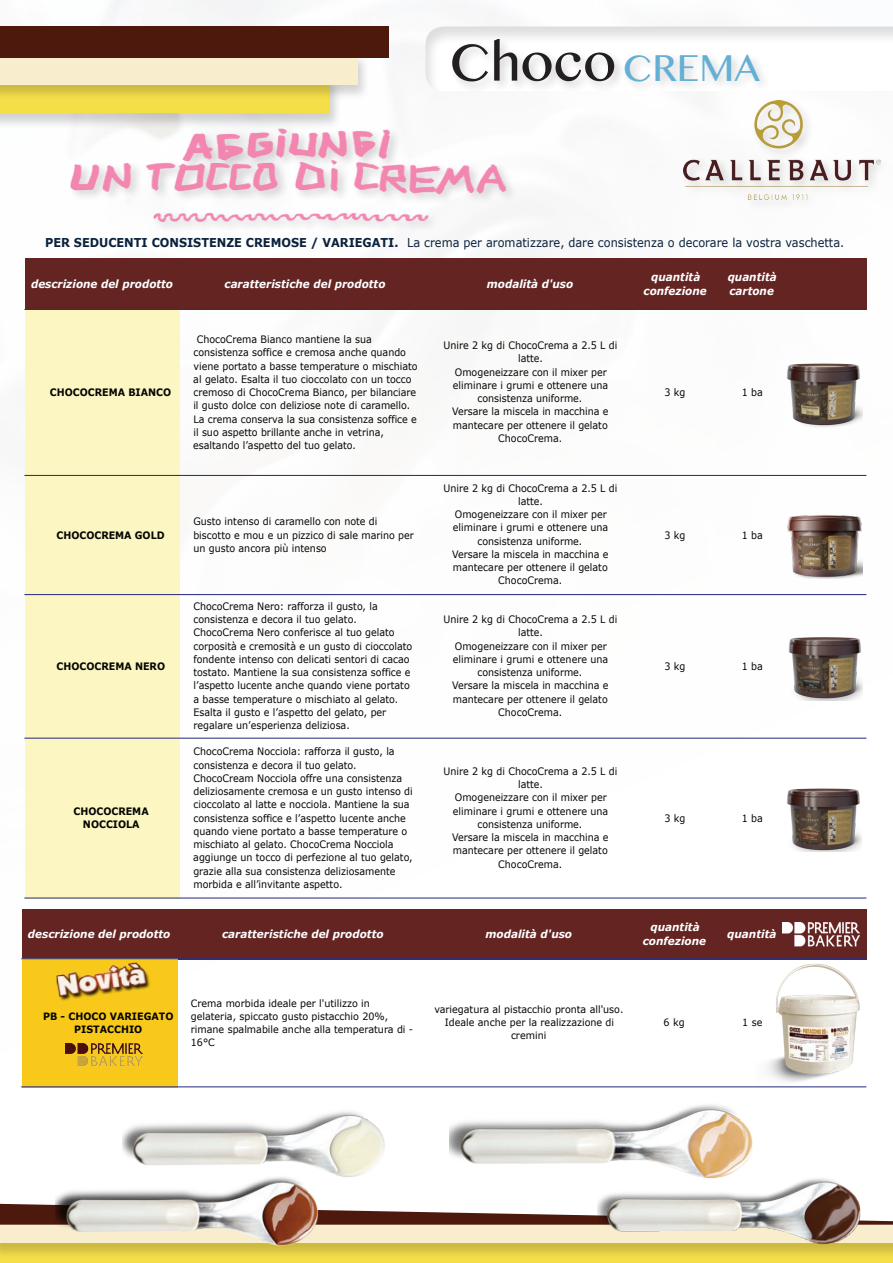
<style>
.page{position:relative;width:893px;height:1263px;background:#fff}
.page>*{position:absolute;margin:0;border:0;box-sizing:border-box;transform-origin:0 0}
.t1{font:52.5px "Lao MN";color:#231f20}
.t2{font:12.15px "Verdana";color:#0b223d;scale:.93 1}
.t3{font:italic 700 11.25px/14.2px "Verdana";color:#fff;text-align:center;scale:.93 1}
.t4{font:italic 700 11.1px/14px "Verdana";color:#fff;text-align:center;scale:.95 1}
.t5{font:10.2px/13.2px "Verdana";color:#040503;scale:.93 1}
.t6{font:700 10.2px/13.2px "Verdana";color:#040503;text-align:center;scale:.93 1}
.t7{font:10.05px/13px "Verdana";color:#040503;scale:.95 1}
.t8{font:700 10.05px/13px "Verdana";color:#040503;text-align:center;scale:.95 1}
.s1{font-size:37.5px;color:#64afd4}
.s2{font-weight:700}
</style>
<div class="page">
<img style="left:0;top:0;width:867px;height:1154px">
<div style="left:0;top:1237px;width:893px;height:26px;background:#f5df49"></div>
<svg style="left:0;top:1203px;width:893px;height:51px"></svg>
<div style="left:0;top:75px;width:342px;height:54px;background:#231f20;opacity:.2"></div>
<div style="left:0;top:75px;width:329px;height:38px;background:#f5df49"></div>
<div style="left:0;top:53px;width:370px;height:48px;background:#231f20;opacity:.2"></div>
<div style="left:0;top:53px;width:358px;height:31px;background:#f8eecd"></div>
<div style="left:0;top:27px;width:388px;height:31px;background:#4d190d"></div>
<div style="left:423px;top:26px;width:470px;height:68px;background:#231f20;opacity:.15"></div>
<div style="left:680px;top:97px;width:212px;height:115px;background:#fcfcfc"></div>
<img style="left:684px;top:100px;width:196px;height:100px">
<div style="left:449px;top:36px;width:177px;height:58px;background:#231f20;opacity:.2"></div>
<div style="left:621px;top:51px;width:150px;height:42px;background:#231f20;opacity:.2"></div>
<div style="left:68px;top:125px;width:449px;height:108px;background:#f9f8f9"></div>
<img style="left:67px;top:126px;width:441px;height:95px">
<div style="left:25px;top:258px;width:841px;height:52px;background:#632422"></div>
<div style="left:25px;top:309px;width:155px;height:589px;background:#fcf6c2"></div>
<hr style="left:24px;top:309px;width:842px;height:1px;background:#2a2d80">
<hr style="left:24px;top:475px;width:842px;height:1px;background:#2a2d80">
<hr style="left:24px;top:594px;width:842px;height:1px;background:#2a2d80">
<hr style="left:24px;top:738px;width:842px;height:1px;background:#2a2d80">
<hr style="left:24px;top:897px;width:842px;height:1px;background:#2a2d80">
<img style="left:785px;top:361px;width:78px;height:68px">
<img style="left:785px;top:495px;width:78px;height:83px">
<img style="left:787px;top:634px;width:76px;height:66px">
<img style="left:785px;top:786px;width:77px;height:66px">
<img style="left:122px;top:1035px;width:274px;height:219px">
<img style="left:598px;top:1101px;width:274px;height:153px">
<img style="left:55px;top:1101px;width:274px;height:153px">
<img style="left:450px;top:1072px;width:316px;height:126px">
<div style="left:22px;top:909px;width:844px;height:50px;background:#632422"></div>
<div style="left:22px;top:958px;width:156px;height:129px;background:#f8c91a"></div>
<hr style="left:21px;top:958px;width:845px;height:1px;background:#2a2d80">
<hr style="left:21px;top:1086px;width:845px;height:1px;background:#2a2d80">
<img style="left:756px;top:958px;width:109px;height:128px">
<img style="left:782px;top:923px;width:78px;height:23px">
<img style="left:65px;top:1043px;width:78px;height:24px">
<img style="left:56px;top:962px;width:94px;height:39px">
<h1 class="t1" style="left:449px;top:27px;width:312px">Choco <span class="s1">CREMA</span></h1>
<p class="t2" style="left:45px;top:235px;width:861px"><span class="s2">PER SEDUCENTI CONSISTENZE CREMOSE / VARIEGATI.</span> La crema per aromatizzare, dare consistenza o decorare la vostra vaschetta.</p>
<p class="t3" style="left:31px;top:277px;width:154px">descrizione del prodotto</p>
<p class="t3" style="left:487px;top:277px;width:94px">modalità d'uso</p>
<p class="t3" style="left:225px;top:277px;width:175px">caratteristiche del prodotto</p>
<p class="t3" style="left:643px;top:269px;width:69px">quantità confezione</p>
<p class="t3" style="left:728px;top:269px;width:54px;text-align:left">quantità cartone</p>
<p class="t6" style="left:50px;top:385px;width:132px">CHOCOCREMA BIANCO</p>
<p class="t5" style="left:193px;top:333px;width:243px;text-indent:3px">ChocoCrema Bianco mantiene la sua consistenza soffice e cremosa anche quando viene portato a basse temperature o mischiato al gelato. Esalta il tuo cioccolato con un tocco cremoso di ChocoCrema Bianco, per bilanciare il gusto dolce con deliziose note di caramello.<br>La crema conserva la sua consistenza soffice e il suo aspetto brillante anche in vetrina, esaltando l’aspetto del tuo gelato.</p>
<p class="t5" style="left:444px;top:339px;width:188px;text-align:center">Unire 2 kg di ChocoCrema a 2.5 L di latte.<br>Omogeneizzare con il mixer per eliminare i grumi e ottenere una consistenza uniforme.<br>Versare la miscela in macchina e mantecare per ottenere il gelato<br>ChocoCrema.</p>
<p class="t5" style="left:664px;top:386px;width:24px">3 kg</p>
<p class="t5" style="left:742px;top:386px;width:24px">1 ba</p>
<p class="t6" style="left:57px;top:528px;width:118px">CHOCOCREMA GOLD</p>
<p class="t6" style="left:57px;top:659px;width:118px">CHOCOCREMA NERO</p>
<p class="t5" style="left:193px;top:515px;width:239px">Gusto intenso di caramello con note di biscotto e mou e un pizzico di sale marino per un gusto ancora più intenso</p>
<p class="t5" style="left:193px;top:599px;width:237px">ChocoCrema Nero: rafforza il gusto, la consistenza e decora il tuo gelato.<br>ChocoCrema Nero conferisce al tuo gelato corposità e cremosità e un gusto di cioccolato fondente intenso con delicati sentori di cacao tostato. Mantiene la sua consistenza soffice e l’aspetto lucente anche quando viene portato a basse temperature o mischiato al gelato.<br>Esalta il gusto e l’aspetto del gelato, per regalare un’esperienza deliziosa.</p>
<p class="t5" style="left:444px;top:481px;width:188px;text-align:center">Unire 2 kg di ChocoCrema a 2.5 L di latte.<br>Omogeneizzare con il mixer per eliminare i grumi e ottenere una consistenza uniforme.<br>Versare la miscela in macchina e mantecare per ottenere il gelato<br>ChocoCrema.</p>
<p class="t5" style="left:444px;top:613px;width:188px;text-align:center">Unire 2 kg di ChocoCrema a 2.5 L di latte.<br>Omogeneizzare con il mixer per eliminare i grumi e ottenere una consistenza uniforme.<br>Versare la miscela in macchina e mantecare per ottenere il gelato<br>ChocoCrema.</p>
<p class="t5" style="left:664px;top:528px;width:24px">3 kg</p>
<p class="t5" style="left:742px;top:528px;width:24px">1 ba</p>
<p class="t5" style="left:664px;top:659px;width:24px">3 kg</p>
<p class="t5" style="left:742px;top:659px;width:24px">1 ba</p>
<p class="t6" style="left:74px;top:804px;width:82px">CHOCOCREMA<br>NOCCIOLA</p>
<p class="t5" style="left:193px;top:745px;width:237px">ChocoCrema Nocciola: rafforza il gusto, la consistenza e decora il tuo gelato.<br>ChocoCream Nocciola offre una consistenza deliziosamente cremosa e un gusto intenso di cioccolato al latte e nocciola. Mantiene la sua consistenza soffice e l’aspetto lucente anche quando viene portato a basse temperature o mischiato al gelato. ChocoCrema Nocciola aggiunge un tocco di perfezione al tuo gelato, grazie alla sua consistenza deliziosamente morbida e all’invitante aspetto.</p>
<p class="t5" style="left:444px;top:764px;width:188px;text-align:center">Unire 2 kg di ChocoCrema a 2.5 L di latte.<br>Omogeneizzare con il mixer per eliminare i grumi e ottenere una consistenza uniforme.<br>Versare la miscela in macchina e mantecare per ottenere il gelato<br>ChocoCrema.</p>
<p class="t5" style="left:664px;top:811px;width:24px">3 kg</p>
<p class="t5" style="left:742px;top:811px;width:24px">1 ba</p>
<p class="t4" style="left:222px;top:926px;width:172px">caratteristiche del prodotto</p>
<p class="t4" style="left:643px;top:919px;width:68px">quantità confezione</p>
<p class="t4" style="left:727px;top:926px;width:53px">quantità</p>
<p class="t4" style="left:28px;top:926px;width:152px">descrizione del prodotto</p>
<p class="t4" style="left:485px;top:926px;width:93px">modalità d'uso</p>
<p class="t8" style="left:43px;top:1009px;width:139px">PB - CHOCO VARIEGATO<br>PISTACCHIO</p>
<p class="t7" style="left:191px;top:996px;width:236px">Crema morbida ideale per l'utilizzo in gelateria, spiccato gusto pistacchio 20%, rimane spalmabile anche alla temperatura di - 16°C</p>
<p class="t7" style="left:434px;top:1002px;width:201px;text-align:center">variegatura al pistacchio pronta all'uso.<br>Ideale anche per la realizzazione di cremini</p>
<p class="t7" style="left:664px;top:1015px;width:24px">6 kg</p>
<p class="t7" style="left:742px;top:1015px;width:23px">1 se</p>
</div>
